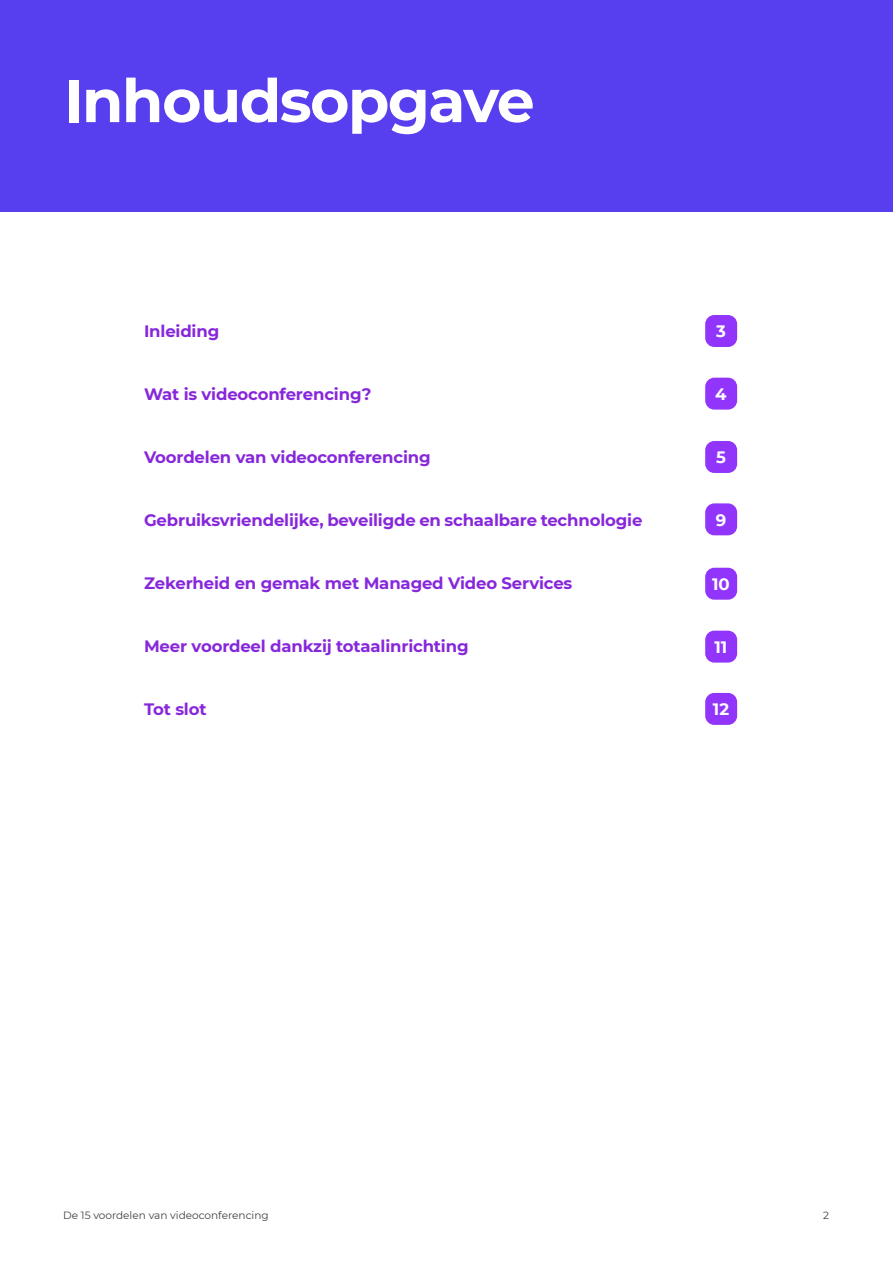
<style>
.page{position:relative;width:893px;height:1263px;background:#fff}
.page>*{position:absolute;margin:0;border:0;box-sizing:border-box;transform-origin:0 0}
.t1{font:700 60px "Montserrat";letter-spacing:-.025em;color:#fff}
.t2{font:700 16.5px "Montserrat";letter-spacing:-.01em;color:#8727db}
.t3{font:700 16.5px "Montserrat";color:#fff}
.t4{font:10.5px "Montserrat";color:#404040}
</style>
<div class="page">
<div style="left:0;top:0;width:893px;height:211px;background:#573eef"></div>
<div style="left:705px;top:315px;width:32px;height:32px;background:#9235fc;border-radius:9px"></div>
<div style="left:705px;top:378px;width:32px;height:32px;background:#9235fc;border-radius:9px"></div>
<div style="left:705px;top:441px;width:32px;height:32px;background:#9235fc;border-radius:9px"></div>
<div style="left:705px;top:503px;width:32px;height:32px;background:#9235fc;border-radius:9px"></div>
<div style="left:705px;top:568px;width:32px;height:32px;background:#9235fc;border-radius:9px"></div>
<div style="left:705px;top:631px;width:32px;height:32px;background:#9235fc;border-radius:9px"></div>
<div style="left:705px;top:693px;width:32px;height:32px;background:#9235fc;border-radius:9px"></div>
<h1 class="t1" style="left:64px;top:58px;width:472px">Inhoudsopgave</h1>
<p class="t2" style="left:144px;top:319px;width:77px">Inleiding</p>
<p class="t3" style="left:716px;top:319px;width:11px">3</p>
<p class="t2" style="left:144px;top:382px;width:229px">Wat is videoconferencing?</p>
<p class="t3" style="left:715px;top:382px;width:13px">4</p>
<p class="t2" style="left:144px;top:445px;width:288px">Voordelen van videoconferencing</p>
<p class="t3" style="left:716px;top:445px;width:11px">5</p>
<p class="t2" style="left:144px;top:508px;width:500px">Gebruiksvriendelijke, beveiligde en schaalbare technologie</p>
<p class="t3" style="left:716px;top:508px;width:12px">9</p>
<p class="t2" style="left:144px;top:571px;width:430px">Zekerheid en gemak met Managed Video Services</p>
<p class="t3" style="left:712px;top:572px;width:19px">10</p>
<p class="t2" style="left:144px;top:634px;width:326px">Meer voordeel dankzij totaalinrichting</p>
<p class="t3" style="left:714px;top:635px;width:14px">11</p>
<p class="t2" style="left:144px;top:697px;width:64px">Tot slot</p>
<p class="t3" style="left:713px;top:697px;width:18px">12</p>
<p class="t4" style="left:63px;top:1208px;width:207px">De 15 voordelen van videoconferencing</p>
<p class="t4" style="left:823px;top:1208px;width:7px">2</p>
</div>
